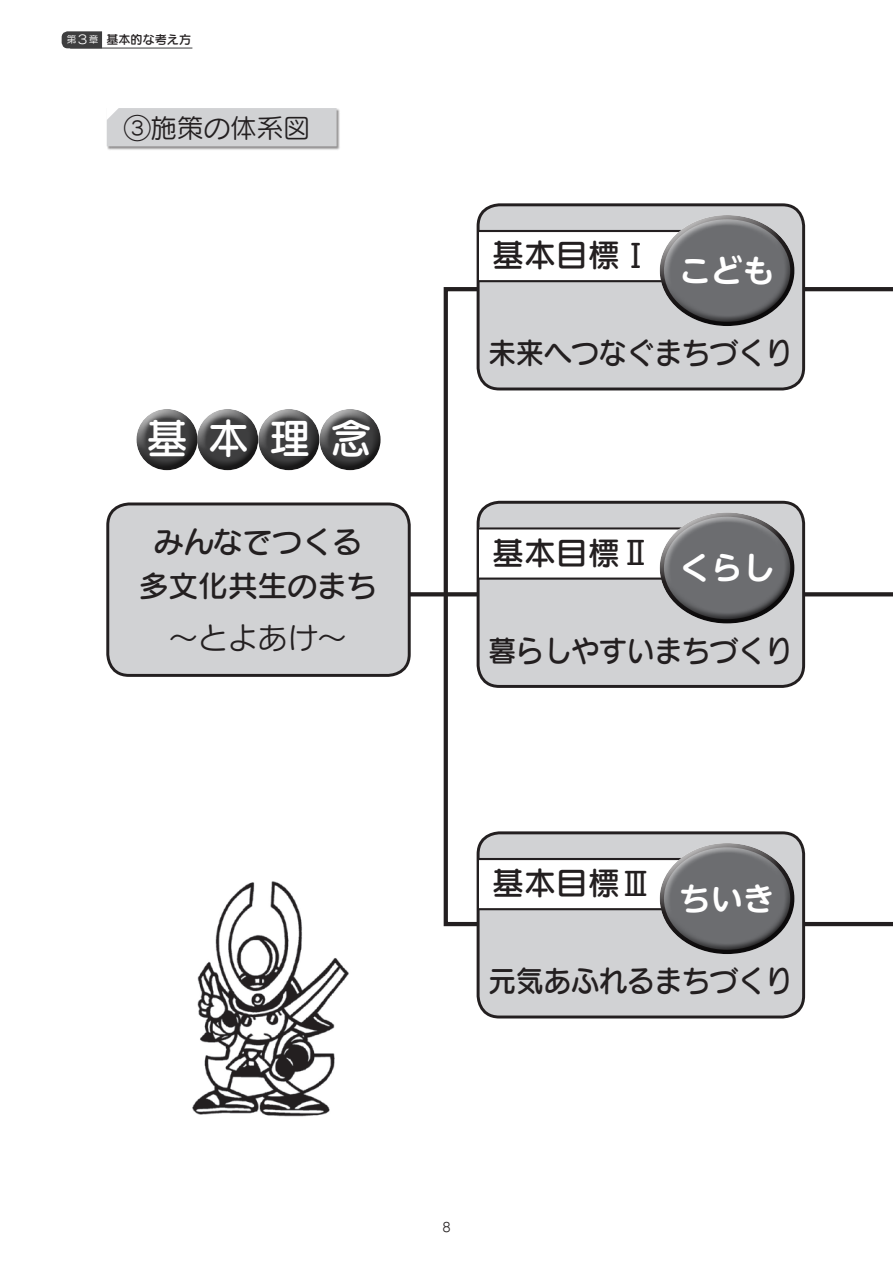
<style>
.page{position:relative;width:893px;height:1263px;background:#fff}
.page>*{position:absolute;margin:0;border:0;box-sizing:border-box;transform-origin:0 0}
.t1{font:41.4px "Seurat Pro DB";color:#fff}
.t2{font:31.95px "Seurat Pro DB";color:#231f20}
.t3{font:700 31.95px "UD Shin M Go Pro De";color:#fff}
.t4{font:29.7px "Seurat Pro DB";color:#231f20;scale:.93 1}
.t5{font:29.7px/44.2px "Seurat Pro DB";color:#231f20;text-align:center}
.t6{font:29.7px "Seurat Pro M";color:#231f20}
.t7{font:26.55px "Seurat Pro M";color:#231f20}
.t8{font:12.75px "Seurat Pro M";color:#231f20}
.t9{font:12.15px "Seurat Pro DB";color:#231f20}
.s1{font-family:"Seurat Pro M";font-size:9.75px;color:#fff}
.s2{font-family:"Seurat Pro M";color:#fff}
.s3{font-family:"UD Shin M Go Pro"}
</style>
<div class="page">
<hr style="left:70px;top:48px;width:122px;height:1px;background:#3e3e3f">
<svg style="left:62px;top:31px;width:40px;height:17px"></svg>
<svg style="left:411px;top:592px;width:30px;height:4px"></svg>
<svg style="left:805px;top:592px;width:88px;height:4px"></svg>
<hr style="left:792px;top:287px;width:101px;height:4px;background:#231f20">
<hr style="left:792px;top:922px;width:101px;height:4px;background:#231f20">
<svg style="left:441px;top:285px;width:53px;height:643px"></svg>
<div style="left:107px;top:108px;width:233px;height:42px;background:#231f20;opacity:.5"></div>
<div style="left:107px;top:108px;width:230px;height:38px;background:#d1d2d4"></div>
<svg style="left:107px;top:108px;width:12px;height:12px"></svg>
<div style="left:136px;top:406px;width:63px;height:46px;background:#fff;opacity:.7"></div>
<div style="left:136px;top:418px;width:63px;height:53px;background:#231f20;opacity:.7"></div>
<div style="left:197px;top:406px;width:63px;height:46px;background:#fff;opacity:.7"></div>
<div style="left:197px;top:418px;width:63px;height:53px;background:#231f20;opacity:.7"></div>
<div style="left:258px;top:406px;width:63px;height:46px;background:#fff;opacity:.7"></div>
<div style="left:258px;top:418px;width:63px;height:53px;background:#231f20;opacity:.7"></div>
<div style="left:319px;top:406px;width:63px;height:46px;background:#fff;opacity:.7"></div>
<div style="left:319px;top:418px;width:63px;height:53px;background:#231f20;opacity:.7"></div>
<div style="left:108px;top:504px;width:301px;height:171px;background:#d1d2d4;border-radius:21px"></div>
<div style="left:106px;top:502px;width:305px;height:175px;border:3px solid #231f20;border-radius:21px"></div>
<img style="left:192px;top:881px;width:157px;height:236px">
<div style="left:478px;top:205px;width:326px;height:184px;background:#d1d2d4;border-radius:21px"></div>
<div style="left:477px;top:203px;width:328px;height:187px;border:3px solid #231f20;border-radius:21px"></div>
<div style="left:479px;top:230px;width:203px;height:51px;background:#fff"></div>
<hr style="left:479px;top:230px;width:206px;height:2px;background:#231f20">
<hr style="left:478px;top:280px;width:206px;height:2px;background:#231f20">
<div style="left:649px;top:212px;width:147px;height:87px;background:#fff;opacity:.75"></div>
<div style="left:658px;top:236px;width:147px;height:90px;background:#231f20;opacity:.75"></div>
<div style="left:478px;top:502px;width:326px;height:184px;background:#d1d2d4;border-radius:21px"></div>
<div style="left:477px;top:501px;width:328px;height:187px;border:3px solid #231f20;border-radius:21px"></div>
<div style="left:479px;top:527px;width:203px;height:52px;background:#fff"></div>
<hr style="left:479px;top:527px;width:206px;height:2px;background:#231f20">
<hr style="left:478px;top:577px;width:206px;height:3px;background:#231f20">
<div style="left:649px;top:510px;width:147px;height:86px;background:#fff;opacity:.75"></div>
<div style="left:658px;top:534px;width:147px;height:90px;background:#231f20;opacity:.75"></div>
<div style="left:478px;top:833px;width:326px;height:184px;background:#d1d2d4;border-radius:21px"></div>
<div style="left:477px;top:831px;width:328px;height:187px;border:3px solid #231f20;border-radius:21px"></div>
<div style="left:479px;top:858px;width:203px;height:51px;background:#fff"></div>
<hr style="left:479px;top:858px;width:206px;height:2px;background:#231f20">
<hr style="left:478px;top:908px;width:206px;height:2px;background:#231f20">
<div style="left:649px;top:841px;width:147px;height:86px;background:#fff;opacity:.75"></div>
<div style="left:658px;top:864px;width:147px;height:91px;background:#231f20;opacity:.75"></div>
<p class="t9" style="left:67px;top:32px;width:126px"><span class="s1">第</span><span class="s2">３</span><span class="s1">章</span> 基本的な考え方</p>
<p class="t7" style="left:124px;top:111px;width:214px">③施策の体系図　</p>
<h1 class="t1" style="left:147px;top:411px;width:227px">基　本　理　念</h1>
<p class="t5" style="left:139px;top:518px;width:240px">みんなでつくる多文化共生のまち</p>
<p class="t6" style="left:168px;top:618px;width:180px">～とよあけ～</p>
<p class="t2" style="left:492px;top:234px;width:161px">基本目標<span class="s3">Ⅰ</span></p>
<p class="t3" style="left:679px;top:244px;width:97px">こども</p>
<p class="t4" style="left:489px;top:333px;width:329px">未来へつなぐまちづくり</p>
<p class="t2" style="left:492px;top:532px;width:161px">基本目標<span class="s3">Ⅱ</span></p>
<p class="t3" style="left:679px;top:542px;width:97px">くらし</p>
<p class="t4" style="left:489px;top:631px;width:329px">暮らしやすいまちづくり</p>
<p class="t2" style="left:492px;top:862px;width:161px">基本目標<span class="s3">Ⅲ</span></p>
<p class="t3" style="left:679px;top:872px;width:97px">ちいき</p>
<p class="t4" style="left:489px;top:961px;width:329px">元気あふれるまちづくり</p>
<p class="t8" style="left:442px;top:1218px;width:10px">8</p>
</div>
